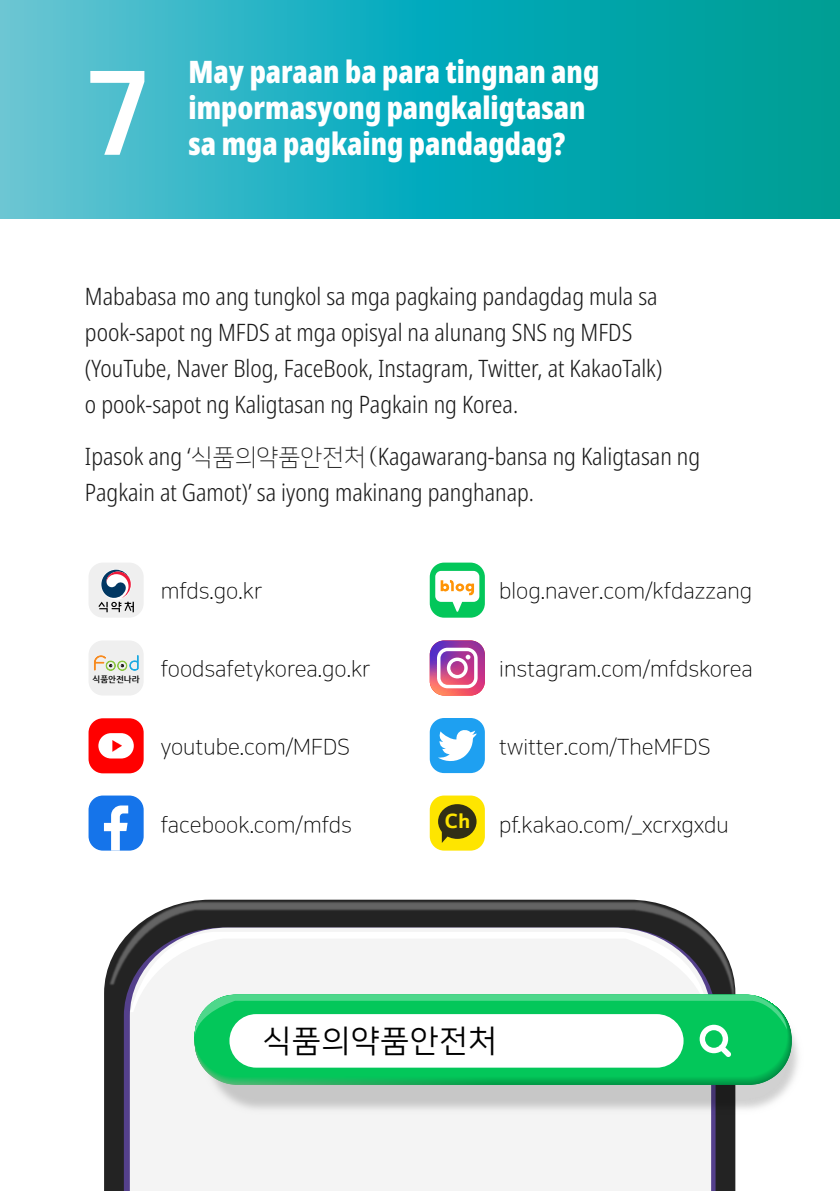
<style>
.page{position:relative;width:840px;height:1191px;background:#fff}
.page>*{position:absolute;margin:0;border:0;box-sizing:border-box;transform-origin:0 0}
.t1{font:108px "ONE Mobile Title OTF Regular";color:#fff}
.t2{font:31.4px "Nanum Square R";letter-spacing:.025em;color:#000}
.t3{font:900 extra-condensed 31px/36px "Noto Sans";color:#fff}
.t4{font:300 condensed 24px/36px "Noto Sans";color:#1b1b1b}
.t5{font:21.8px "Nanum Square OTFL";color:#000}
.t6{font:20px "Gyeonggi Title V";color:#fee500}
.t7{font:700 8.4px "Nanum Gothic";color:#000}
.s1{font-family:"Nanum Square OTFL";font-weight:400;font-stretch:normal}
.s2{font-family:"Adobe Myungjo Std";font-weight:500;font-stretch:normal}
</style>
<div class="page">
<svg style="left:0;top:0;width:839px;height:219px;background:#1badb8"></svg>
<div style="left:88px;top:718px;width:55px;height:55px;background:#f00;border-radius:14px"></div>
<div style="left:98px;top:733px;width:36px;height:25px;background:#fff;border-radius:13px"></div>
<svg style="left:112px;top:740px;width:10px;height:11px"></svg>
<div style="left:88px;top:562px;width:55px;height:55px;background:#efefef;border-radius:14px"></div>
<div style="left:88px;top:640px;width:55px;height:55px;background:#efefef;border-radius:14px"></div>
<svg style="left:429px;top:640px;width:55px;height:55px"></svg>
<svg style="left:98px;top:570px;width:36px;height:42px"></svg>
<img style="left:94px;top:655px;width:45px;height:16px">
<div style="left:429px;top:718px;width:55px;height:55px;background:#1ea0f1;border-radius:14px"></div>
<svg style="left:438px;top:730px;width:38px;height:31px"></svg>
<div style="left:88px;top:795px;width:55px;height:55px;background:#1574ea;border-radius:14px"></div>
<svg style="left:104px;top:805px;width:24px;height:25px"></svg>
<div style="left:429px;top:562px;width:55px;height:55px;background:#03c75a;border-radius:14px"></div>
<svg style="left:435px;top:571px;width:44px;height:41px"></svg>
<div style="left:429px;top:795px;width:55px;height:55px;background:#fee500;border-radius:14px"></div>
<div style="left:438px;top:804px;width:38px;height:35px;background:#302e16;border-radius:50%"></div>
<div style="left:130px;top:1073px;width:580px;height:118px;background:#f4f4f4"></div>
<img style="left:88px;top:830px;width:624px;height:243px">
<img style="left:137px;top:935px;width:661px;height:243px">
<div style="left:194px;top:994px;width:592px;height:82px;background:#03c75a;border-radius:41px"></div>
<svg style="left:194px;top:994px;width:592px;height:63px"></svg>
<div style="left:229px;top:1014px;width:454px;height:53px;background:#fff;border-radius:27px"></div>
<h1 class="t1" style="left:85px;top:57px;width:66px">7</h1>
<p class="t3" style="left:188px;top:54px;width:412px">May paraan ba para tingnan ang impormasyong pangkaligtasan</p>
<p class="t3" style="left:188px;top:126px;width:378px">sa mga pagkaing pandagdag?</p>
<p class="t4" style="left:85px;top:279px;width:579px">Mababasa mo ang tungkol sa mga pagkaing pandagdag mula sa pook-sapot ng MFDS at mga opisyal na alunang SNS ng MFDS (YouTube, Naver Blog, FaceBook, Instagram, Twitter, at KakaoTalk) o pook-sapot ng Kaligtasan ng Pagkain ng Korea.</p>
<p class="t4" style="left:85px;top:439px;width:616px">Ipasok ang ‘<span class="s1">식품의약품안전처</span><span class="s2">(</span>Kagawarang-bansa ng Kaligtasan ng<br>Pagkain at Gamot)’ sa iyong makinang panghanap.</p>
<p class="t5" style="left:161px;top:579px;width:103px">mfds.go.kr</p>
<p class="t7" style="left:92px;top:675px;width:49px">식품안전나라</p>
<p class="t5" style="left:161px;top:657px;width:211px">foodsafetykorea.go.kr</p>
<p class="t5" style="left:161px;top:735px;width:191px">youtube.com/MFDS</p>
<p class="t5" style="left:161px;top:813px;width:193px">facebook.com/mfds</p>
<p class="t5" style="left:499px;top:579px;width:254px">blog.naver.com/kfdazzang</p>
<p class="t5" style="left:499px;top:657px;width:255px">instagram.com/mfdskorea</p>
<p class="t5" style="left:499px;top:735px;width:212px">twitter.com/TheMFDS</p>
<p class="t6" style="left:444px;top:809px;width:27px">Ch</p>
<p class="t5" style="left:499px;top:813px;width:231px">pf.kakao.com/_xcrxgxdu</p>
<h2 class="t2" style="left:263px;top:1024px;width:235px">식품의약품안전처</h2>
</div>
